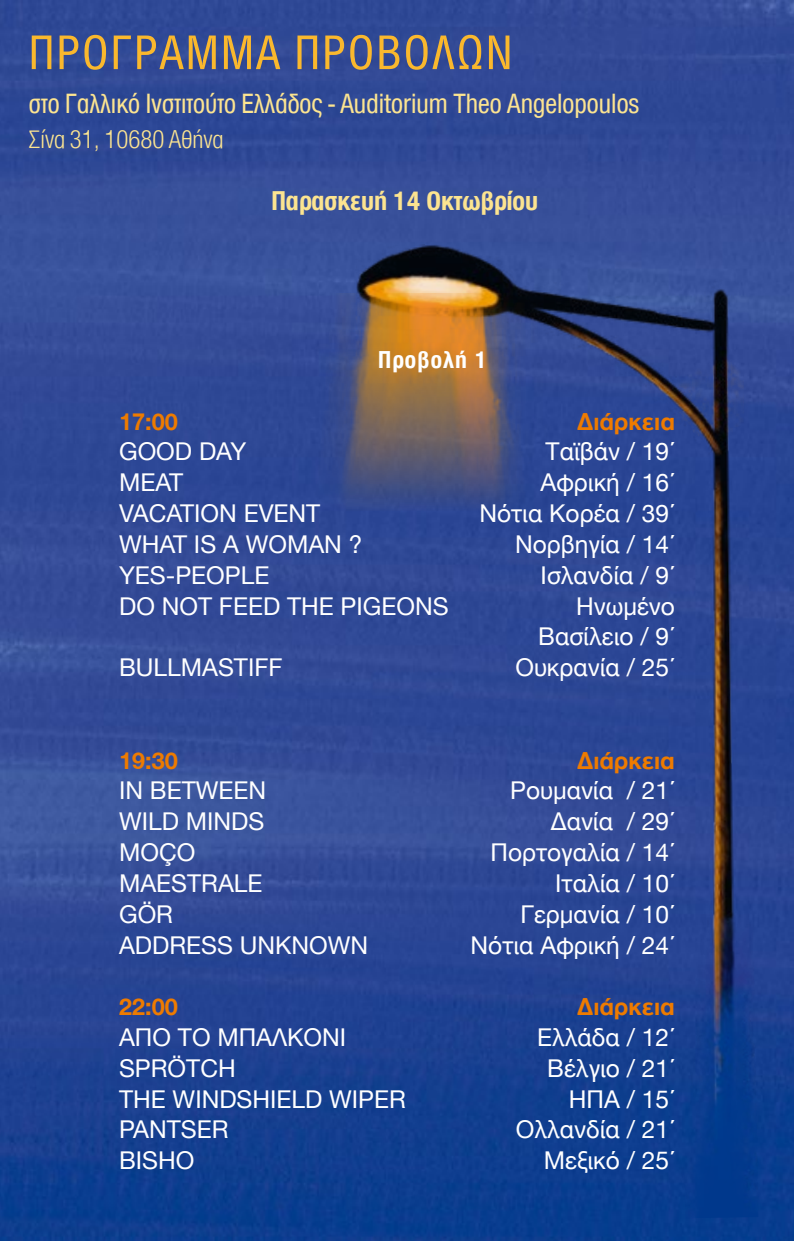
<style>
.page{position:relative;width:794px;height:1241px;background:#fff}
.page>*{position:absolute;margin:0;border:0;box-sizing:border-box;transform-origin:0 0}
.t1{font:condensed 50.4px "Helvetica Neue Greek";letter-spacing:.05em;color:#fab82d}
.t2{font:condensed 28.7px "Helvetica Neue Greek";color:#fce490}
.t3{font:700 condensed 28px "Helvetica Neue Greek";color:#fce490}
.t4{font:300 condensed 26.6px "Helvetica Neue Greek";color:#fce490}
.t5{font:700 25.2px "Helvetica Neue Greek";color:#ee7b00}
.t6{font:700 condensed 25.2px "Helvetica Neue Greek";letter-spacing:.05em;color:#fff}
.t7{font:24.5px/30.8px "Helvetica Neue";color:#fff;text-align:right}
</style>
<div class="page">
<img style="left:0;top:0;width:794px;height:1240px">
<img style="left:355px;top:239px;width:403px;height:984px">
<img style="left:252px;top:293px;width:330px;height:218px">
<h1 class="t1" style="left:29px;top:26px;width:485px">ΠΡΟΓΡΑΜΜΑ ΠΡΟΒΟΛΩΝ</h1>
<p class="t2" style="left:29px;top:88px;width:612px">στο Γαλλικό Ινστιτούτο Ελλάδος - Auditorium Theo Angelopoulos</p>
<p class="t4" style="left:29px;top:125px;width:196px">Σίνα 31, 10680 Αθήνα</p>
<p class="t3" style="left:271px;top:186px;width:268px">Παρασκευή 14 Οκτωβρίου</p>
<p class="t6" style="left:378px;top:346px;width:110px">Προβολή 1</p>
<p class="t5" style="left:119px;top:408px;width:60px">17:00</p>
<p class="t5" style="left:577px;top:408px;width:99px">Διάρκεια</p>
<p class="t7" style="left:119px;top:437px;width:129px">GOOD DAY</p>
<p class="t7" style="left:545px;top:437px;width:131px">Ταϊβάν / 19΄</p>
<p class="t7" style="left:119px;top:468px;width:65px">MEAT</p>
<p class="t7" style="left:540px;top:468px;width:136px">Αφρική / 16΄</p>
<p class="t7" style="left:119px;top:499px;width:203px">VACATION EVENT</p>
<p class="t7" style="left:479px;top:499px;width:197px">Νότια Κορέα / 39΄</p>
<p class="t7" style="left:119px;top:530px;width:245px">WHAT IS A WOMAN ?</p>
<p class="t7" style="left:515px;top:530px;width:161px">Νορβηγία / 14΄</p>
<p class="t7" style="left:119px;top:561px;width:152px">YES-PEOPLE</p>
<p class="t7" style="left:540px;top:561px;width:136px">Ισλανδία / 9΄</p>
<p class="t7" style="left:119px;top:591px;width:331px">DO NOT FEED THE PIGEONS</p>
<p class="t7" style="left:538px;top:591px;width:138px">Ηνωμένο<br>Βασίλειο / 9΄</p>
<p class="t7" style="left:119px;top:653px;width:165px">BULLMASTIFF</p>
<p class="t7" style="left:515px;top:653px;width:161px">Ουκρανία / 25΄</p>
<p class="t5" style="left:119px;top:746px;width:60px">19:30</p>
<p class="t5" style="left:577px;top:746px;width:99px">Διάρκεια</p>
<p class="t7" style="left:119px;top:776px;width:148px">IN BETWEEN</p>
<p class="t7" style="left:510px;top:776px;width:166px">Ρουμανία / 21΄</p>
<p class="t7" style="left:119px;top:807px;width:147px">WILD MINDS</p>
<p class="t7" style="left:551px;top:807px;width:126px">Δανία / 29΄</p>
<p class="t7" style="left:119px;top:838px;width:78px">MOÇO</p>
<p class="t7" style="left:490px;top:838px;width:186px">Πορτογαλία / 14΄</p>
<p class="t7" style="left:119px;top:869px;width:145px">MAESTRALE</p>
<p class="t7" style="left:555px;top:869px;width:121px">Ιταλία / 10΄</p>
<p class="t7" style="left:119px;top:899px;width:55px">GÖR</p>
<p class="t7" style="left:520px;top:899px;width:156px">Γερμανία / 10΄</p>
<p class="t7" style="left:119px;top:930px;width:251px">ADDRESS UNKNOWN</p>
<p class="t7" style="left:470px;top:930px;width:206px">Νότια Αφρική / 24΄</p>
<p class="t5" style="left:119px;top:993px;width:60px">22:00</p>
<p class="t5" style="left:577px;top:993px;width:99px">Διάρκεια</p>
<p class="t7" style="left:119px;top:1023px;width:229px">ΑΠΟ ΤΟ ΜΠΑΛΚΟΝΙ</p>
<p class="t7" style="left:537px;top:1023px;width:139px">Ελλάδα / 12΄</p>
<p class="t7" style="left:119px;top:1053px;width:118px">SPRÖTCH</p>
<p class="t7" style="left:547px;top:1053px;width:129px">Βέλγιο / 21΄</p>
<p class="t7" style="left:119px;top:1084px;width:288px">THE WINDSHIELD WIPER</p>
<p class="t7" style="left:569px;top:1084px;width:108px">ΗΠΑ / 15΄</p>
<p class="t7" style="left:119px;top:1115px;width:111px">PANTSER</p>
<p class="t7" style="left:516px;top:1115px;width:160px">Ολλανδία / 21΄</p>
<p class="t7" style="left:119px;top:1146px;width:77px">BISHO</p>
<p class="t7" style="left:544px;top:1146px;width:133px">Μεξικό / 25΄</p>
</div>
